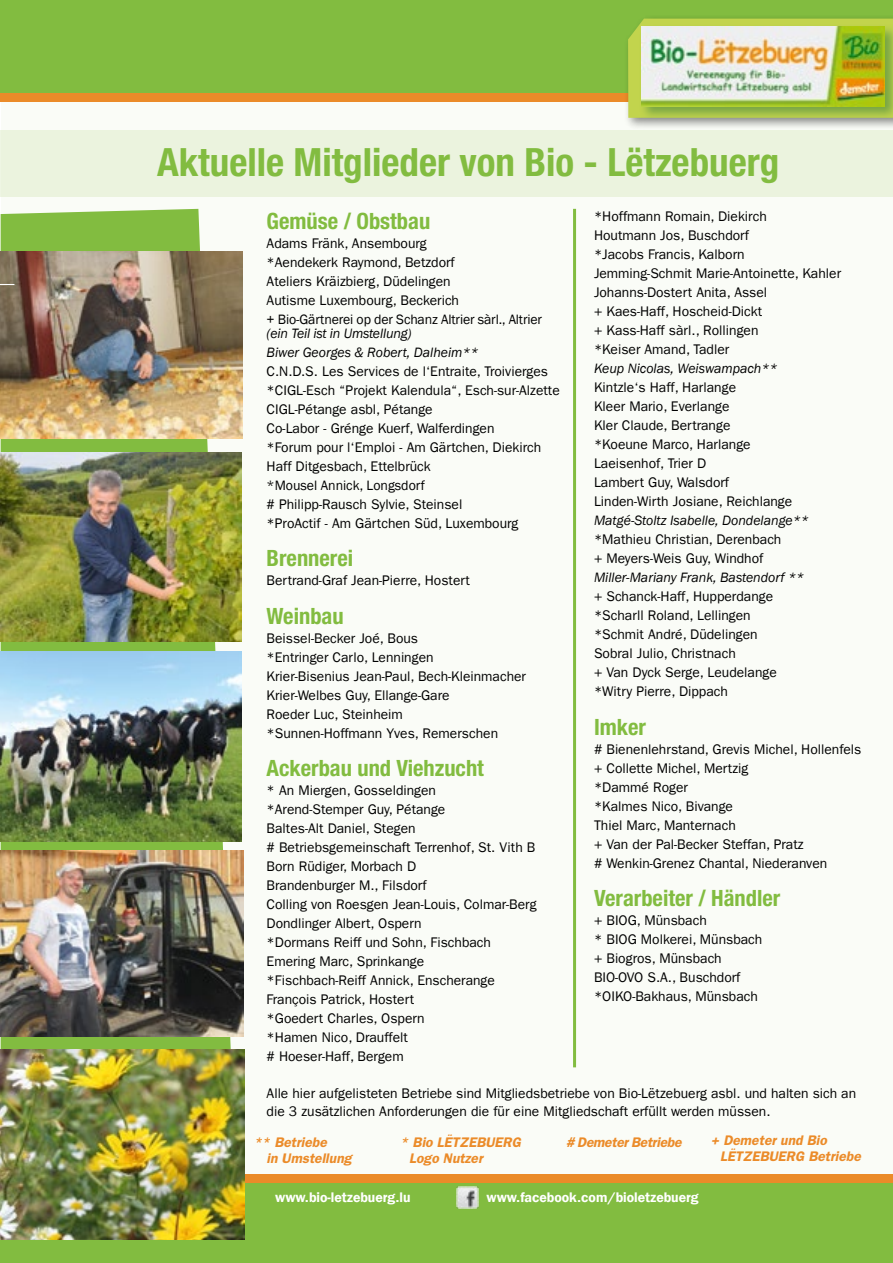
<style>
.page{position:relative;width:893px;height:1263px;background:#fff}
.page>*{position:absolute;margin:0;border:0;box-sizing:border-box;transform-origin:0 0}
.t1{font:700 condensed 39px "Helvetica Neue";color:#82bc40}
.t2{font:700 condensed 22.5px "Helvetica Neue";color:#82bc40}
.t3{font:13.95px/19px "Franklin Gothic LT";color:#000}
.t4{font:italic 13.95px/19px "Franklin Gothic";color:#000}
.t5{font:italic 600 13.95px/16px "Franklin Gothic";color:#eb8b29}
.t6{font:13.95px "Franklin Gothic";letter-spacing:-.01em;color:#000}
.t7{font:600 13.95px "Franklin Gothic LT";color:#fff}
.t8{font:italic 600 13.95px "Franklin Gothic";letter-spacing:-.02em;color:#eb8b29}
</style>
<div class="page">
<div style="left:1px;top:76px;width:892px;height:1187px;background:#fafcf7"></div>
<div style="left:0;top:1174px;width:893px;height:9px;background:#eb8b29"></div>
<div style="left:0;top:92px;width:889px;height:10px;background:#eb8b29"></div>
<div style="left:0;top:0;width:893px;height:92px;background:#82bc40"></div>
<div style="left:0;top:1183px;width:893px;height:80px;background:#82bc40"></div>
<div style="left:0;top:130px;width:893px;height:67px;background:#ebf3de"></div>
<svg style="left:1px;top:209px;width:238px;height:1031px;background:#95c35c"></svg>
<hr style="left:573px;top:209px;width:3px;height:858px;background:#82bc40">
<img style="left:0;top:252px;width:243px;height:186px">
<img style="left:1px;top:452px;width:240px;height:190px">
<img style="left:1px;top:1049px;width:243px;height:190px">
<img style="left:1px;top:651px;width:240px;height:190px">
<img style="left:1px;top:851px;width:242px;height:186px">
<img style="left:456px;top:1186px;width:22px;height:22px">
<div style="left:624px;top:15px;width:269px;height:115px;background:#000;opacity:.45"></div>
<svg style="left:628px;top:19px;width:265px;height:99px;background:#bdd24c"></svg>
<div style="left:639px;top:25px;width:254px;height:96px;background:#397e3d;opacity:.55"></div>
<img style="left:641px;top:27px;width:244px;height:79px">
<svg style="left:0;top:284px;width:14px;height:1px"></svg>
<h1 class="t1" style="left:157px;top:139px;width:624px">Aktuelle Mitglieder von Bio - Lëtzebuerg</h1>
<p class="t3" style="left:594px;top:207px;width:249px">*Hoffmann Romain, Diekirch<br>Houtmann Jos, Buschdorf<br>*Jacobs Francis, Kalborn<br>Jemming-Schmit Marie-Antoinette, Kahler<br>Johanns-Dostert Anita, Assel<br>+ Kaes-Haff, Hoscheid-Dickt<br>+ Kass-Haff sàrl., Rollingen<br>*Keiser Amand, Tadler</p>
<p class="t4" style="left:594px;top:359px;width:185px">Keup Nicolas, Weiswampach**</p>
<p class="t3" style="left:594px;top:378px;width:200px">Kintzle‘s Haff, Harlange<br>Kleer Mario, Everlange<br>Kler Claude, Bertrange<br>*Koeune Marco, Harlange<br>Laeisenhof, Trier D<br>Lambert Guy, Walsdorf<br>Linden-Wirth Josiane, Reichlange</p>
<p class="t4" style="left:594px;top:511px;width:216px">Matgé-Stoltz Isabelle, Dondelange**</p>
<p class="t3" style="left:594px;top:530px;width:189px">*Mathieu Christian, Derenbach + Meyers-Weis Guy, Windhof</p>
<p class="t4" style="left:594px;top:568px;width:212px">Miller-Mariany Frank, Bastendorf **</p>
<p class="t3" style="left:594px;top:587px;width:184px">+ Schanck-Haff, Hupperdange *Scharll Roland, Lellingen *Schmit André, Düdelingen<br>Sobral Julio, Christnach<br>+ Van Dyck Serge, Leudelange *Witry Pierre, Dippach</p>
<h2 class="t2" style="left:594px;top:713px;width:54px">Imker</h2>
<p class="t3" style="left:594px;top:740px;width:269px"># Bienenlehrstand, Grevis Michel, Hollenfels + Collette Michel, Mertzig<br>*Dammé Roger<br>*Kalmes Nico, Bivange<br>Thiel Marc, Manternach<br>+ Van der Pal-Becker Steffan, Pratz<br># Wenkin-Grenez Chantal, Niederanven</p>
<h2 class="t2" style="left:594px;top:885px;width:188px">Verarbeiter / Händler</h2>
<p class="t3" style="left:594px;top:911px;width:170px">+ BIOG, Münsbach<br>* BIOG Molkerei, Münsbach + Biogros, Münsbach<br>BIO-OVO S.A., Buschdorf *OIKO-Bakhaus, Münsbach</p>
<h2 class="t2" style="left:267px;top:207px;width:165px">Gemüse / Obstbau</h2>
<p class="t3" style="left:267px;top:234px;width:194px">Adams Fränk, Ansembourg *Aendekerk Raymond, Betzdorf<br>Ateliers Kräizbierg, Düdelingen<br>Autisme Luxembourg, Beckerich</p>
<p class="t6" style="left:267px;top:311px;width:277px">+ Bio-Gärtnerei op der Schanz Altrier sàrl., Altrier</p>
<p class="t4" style="left:267px;top:324px;width:214px">(ein Teil ist in Umstellung)<br>Biwer Georges &amp; Robert, Dalheim**</p>
<p class="t3" style="left:267px;top:362px;width:295px">C.N.D.S. Les Services de l‘Entraite, Troivierges *CIGL-Esch “Projekt Kalendula“, Esch-sur-Alzette CIGL-Pétange asbl, Pétange<br>Co-Labor - Grénge Kuerf, Walferdingen<br>*Forum pour l‘Emploi - Am Gärtchen, Diekirch Haff Ditgesbach, Ettelbrück</p>
<p class="t6" style="left:267px;top:476px;width:160px">*Mousel Annick, Longsdorf</p>
<p class="t3" style="left:267px;top:495px;width:253px"># Philipp-Rausch Sylvie, Steinsel *ProActif - Am Gärtchen Süd, Luxembourg</p>
<h2 class="t2" style="left:267px;top:545px;width:88px">Brennerei</h2>
<p class="t3" style="left:267px;top:571px;width:205px">Bertrand-Graf Jean-Pierre, Hostert</p>
<h2 class="t2" style="left:267px;top:602px;width:79px">Weinbau</h2>
<p class="t3" style="left:267px;top:629px;width:261px">Beissel-Becker Joé, Bous<br>*Entringer Carlo, Lenningen<br>Krier-Bisenius Jean-Paul, Bech-Kleinmacher<br>Krier-Welbes Guy, Ellange-Gare<br>Roeder Luc, Steinheim<br>*Sunnen-Hoffmann Yves, Remerschen</p>
<h2 class="t2" style="left:267px;top:755px;width:219px">Ackerbau und Viehzucht</h2>
<p class="t3" style="left:267px;top:781px;width:271px">* An Miergen, Gosseldingen<br>*Arend-Stemper Guy, Pétange<br>Baltes-Alt Daniel, Stegen<br># Betriebsgemeinschaft Terrenhof, St. Vith B<br>Born Rüdiger, Morbach D<br>Brandenburger M., Filsdorf<br>Colling von Roesgen Jean-Louis, Colmar-Berg<br>Dondlinger Albert, Ospern<br>*Dormans Reiff und Sohn, Fischbach<br>Emering Marc, Sprinkange<br>*Fischbach-Reiff Annick, Enscherange<br>François Patrick, Hostert<br>*Goedert Charles, Ospern<br>*Hamen Nico, Drauffelt<br># Hoeser-Haff, Bergem</p>
<p class="t3" style="left:267px;top:1084px;width:591px;line-height:18px">Alle hier aufgelisteten Betriebe sind Mitgliedsbetriebe von Bio-Lëtzebuerg asbl. und halten sich an die 3 zusätzlichen Anforderungen die für eine Mitgliedschaft erfüllt werden müssen.</p>
<p class="t5" style="left:409px;top:1134px;width:113px;text-indent:-9px">* Bio LËTZEBUERG<br>Logo Nutzer</p>
<p class="t8" style="left:566px;top:1134px;width:117px"># Demeter Betriebe</p>
<p class="t5" style="left:720px;top:1131px;width:142px;text-indent:-9px">+ Demeter und Bio<br>LËTZEBUERG Betriebe</p>
<p class="t5" style="left:266px;top:1134px;width:87px;text-indent:-13px">** Betriebe<br>in Umstellung</p>
<p class="t7" style="left:275px;top:1189px;width:137px">www.bio-letzebuerg.lu</p>
<p class="t7" style="left:486px;top:1189px;width:214px">www.facebook.com/bioletzebuerg</p>
</div>
